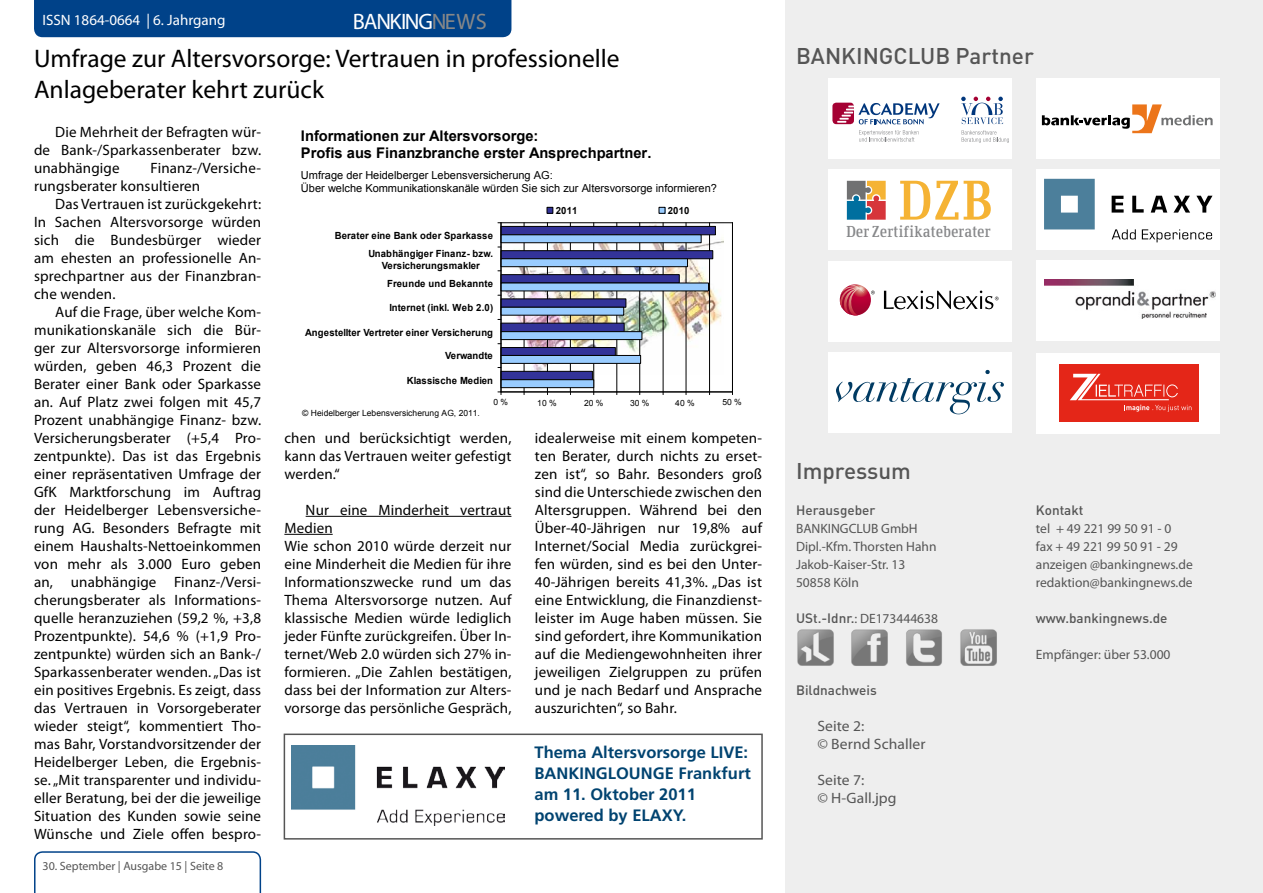
<style>
.page{position:relative;width:1263px;height:893px;background:#fff}
.page>*{position:absolute;margin:0;border:0;box-sizing:border-box;transform-origin:0 0}
.t1{font:54.6px "Communist";color:#f5b334}
.t2{font:25.5px/30.6px "Myriad Pro";color:#000}
.t3{font:500 22.5px "DIN";color:#555}
.t4{font:22.35px "Myriad Pro";letter-spacing:.025em;color:#fff}
.t5{font:700 16.5px/21px "Frutiger LT";color:#004370}
.t6{font:15.6px "Communist";letter-spacing:-.055em;color:#87888a}
.t7{font:15px/18px "Myriad Pro";letter-spacing:.01em;color:#000;text-align:justify}
.t8{font:15px/18px "Myriad Pro";letter-spacing:.005em;color:#555;scale:1.04 1}
.t9{font:15px "Myriad Pro";color:#fff}
.t10{font:700 14.7px/17.7px "Arial";color:#000}
.t11{font:13.5px/18px "Myriad Pro";color:#555}
.t12{font:500 13.5px "DIN";color:#555}
.t13{font:12px "Myriad Pro";color:#555}
.t14{font:10.95px/13.2px "Arial";letter-spacing:.005em;color:#000}
.t15{font:700 9.9px/17.9px "Arial";letter-spacing:.015em;color:#000;text-align:right}
.t16{font:8.55px "Arial";letter-spacing:-.005em;color:#000}
.s1{color:#888}
.s2{font-family:"DIN";font-weight:500}
</style>
<div class="page">
<div style="left:34px;top:0;width:477px;height:37px;background:#004289"></div>
<svg style="left:34px;top:851px;width:227px;height:42px"></svg>
<div style="left:785px;top:0;width:478px;height:893px;background:#eee"></div>
<img style="left:906px;top:629px;width:36px;height:37px">
<img style="left:797px;top:629px;width:37px;height:37px">
<img style="left:960px;top:629px;width:37px;height:37px">
<img style="left:851px;top:629px;width:37px;height:37px">
<hr style="left:306px;top:516px;width:205px;height:1px;background:#000">
<hr style="left:284px;top:534px;width:49px;height:1px;background:#000">
<div style="left:1037px;top:79px;width:183px;height:80px;background:#fff"></div>
<div style="left:828px;top:79px;width:183px;height:80px;background:#fff"></div>
<div style="left:832px;top:103px;width:22px;height:21px;background:#a50133;border-radius:4px"></div>
<svg style="left:837px;top:103px;width:103px;height:21px"></svg>
<svg style="left:859px;top:130px;width:59px;height:12px"></svg>
<svg style="left:962px;top:130px;width:47px;height:13px"></svg>
<svg style="left:961px;top:97px;width:42px;height:27px"></svg>
<svg style="left:1042px;top:104px;width:170px;height:29px"></svg>
<div style="left:828px;top:170px;width:183px;height:80px;background:#fff"></div>
<svg style="left:847px;top:181px;width:39px;height:39px;background:#917f76"></svg>
<div style="left:1036px;top:170px;width:184px;height:80px;background:#fff"></div>
<svg style="left:1111px;top:196px;width:12px;height:17px"></svg>
<svg style="left:1132px;top:196px;width:12px;height:17px"></svg>
<svg style="left:1151px;top:196px;width:16px;height:17px"></svg>
<svg style="left:1173px;top:196px;width:17px;height:17px"></svg>
<svg style="left:1196px;top:196px;width:16px;height:17px"></svg>
<svg style="left:1044px;top:179px;width:51px;height:50px;background:#618ea6"></svg>
<svg style="left:1112px;top:229px;width:24px;height:10px"></svg>
<svg style="left:1142px;top:229px;width:70px;height:13px"></svg>
<div style="left:828px;top:261px;width:183px;height:80px;background:#fff"></div>
<svg style="left:840px;top:284px;width:31px;height:31px"></svg>
<svg style="left:840px;top:285px;width:25px;height:30px"></svg>
<svg style="left:871px;top:291px;width:4px;height:3px"></svg>
<svg style="left:884px;top:291px;width:114px;height:18px"></svg>
<div style="left:1036px;top:261px;width:184px;height:80px;background:#fff"></div>
<img style="left:1045px;top:279px;width:170px;height:39px">
<div style="left:1036px;top:353px;width:184px;height:80px;background:#fff"></div>
<div style="left:1059px;top:364px;width:139px;height:58px;background:#e42618"></div>
<svg style="left:1070px;top:374px;width:121px;height:38px"></svg>
<div style="left:828px;top:352px;width:184px;height:81px;background:#fff"></div>
<svg style="left:836px;top:370px;width:168px;height:44px"></svg>
<img style="left:497px;top:206px;width:236px;height:189px">
<div style="left:284px;top:734px;width:479px;height:106px;border:2px solid #555"></div>
<img style="left:292px;top:745px;width:213px;height:81px">
<p class="t9" style="left:43px;top:11px;width:8px">ISSN</p>
<p class="t9" style="left:74px;top:11px;width:153px">1864-0664 | 6. Jahrgang</p>
<h3 class="t4" style="left:353px;top:7px;width:136px">banking<span class="s1">news</span></h3>
<h2 class="t2" style="left:34px;top:43px;width:587px">Umfrage zur Altersvorsorge: Vertrauen in professionelle<br>Anlageberater kehrt zurück</h2>
<p class="t7" style="left:34px;top:123px;width:229px;text-indent:21px">Die Mehrheit der Befragten wür&shy;de Bank-/Sparkassenberater bzw. unabhängige</p>
<p class="t10" style="left:301px;top:127px;width:352px">Informationen zur Altersvorsorge:<br>Profis aus Finanzbranche erster Ansprechpartner.</p>
<p class="t14" style="left:301px;top:168px;width:417px">Umfrage der Heidelberger Lebensversicherung AG:<br>Über welche Kommunikationskanäle würden Sie sich zur Altersvorsorge informieren?</p>
<p class="t7" style="left:34px;top:159px;width:229px;text-indent:117px">Finanz-/Versiche&shy;rungsberater konsultieren</p>
<p class="t7" style="left:34px;top:195px;width:229px;text-indent:21px">Das Vertrauen ist zurückgekehrt:<br>I n Sachen Altersvorsorge würden sich die Bundesbürger wieder am ehesten an professionelle An&shy;sprechpartner aus der Finanzbran&shy;che wenden.</p>
<p class="t7" style="left:34px;top:303px;width:229px;text-indent:21px">Auf die Frage, über welche Kom&shy;munikationskanäle sich die Bür&shy;ger zur Altersvorsorge informieren würden, geben 46,3 Prozent die Berater einer Bank oder Sparkasse an. Auf Platz zwei folgen mit 45,7<br>Prozent unabhängige Finanz- bzw.<br>Versicherungsberater (+5,4 Pro&shy;zentpunkte). Das ist das Ergebnis einer repräsentativen Umfrage der GfK Marktforschung im Auftrag der Heidelberger Lebensversiche&shy;rung AG. Besonders Befragte mit einem Haushalts-Nettoeinkommen von mehr als 3.000 Euro geben an, unabhängige Finanz-/Versi&shy;cherungsberater als I nformations&shy;quelle heranzuziehen (59,2 %, +3,8<br>Prozentpunkte). 54,6 % (+1,9 Pro&shy;zentpunkte) würden sich an Bank-/ Sparkassenberater wenden. „Das ist ein positives Ergebnis. Es zeigt, dass das Vertrauen in Vorsorgeberater wieder steigt“, kommentiert Tho&shy;mas Bahr, Vorstandvorsitzender der Heidelberger Leben, die Ergebnis&shy;se. „Mit transparenter und individu&shy;eller Beratung, bei der die jeweilige Situation des Kunden sowie seine Wünsche und Ziele offen bespro-</p>
<p class="t15" style="left:556px;top:202px;width:23px">2011</p>
<p class="t15" style="left:668px;top:202px;width:23px">2010</p>
<p class="t15" style="left:335px;top:227px;width:160px">Berater eine Bank oder Sparkasse<br>Unabhängiger Finanz- bzw.</p>
<p class="t15" style="left:387px;top:257px;width:107px;text-align:left;text-indent:-5px">Versicherungsmakler<br>Freunde und Bekannte</p>
<p class="t15" style="left:389px;top:299px;width:105px">Internet (inkl. Web 2.0)</p>
<p class="t15" style="left:305px;top:324px;width:190px">Angestellter Vertreter einer Versicherung</p>
<p class="t15" style="left:445px;top:347px;width:49px">Verwandte</p>
<p class="t15" style="left:407px;top:372px;width:88px">Klassische Medien</p>
<p class="t16" style="left:493px;top:397px;width:16px">0 %</p>
<p class="t16" style="left:537px;top:397px;width:21px">10 %</p>
<p class="t16" style="left:584px;top:397px;width:21px">20 %</p>
<p class="t16" style="left:630px;top:397px;width:21px">30 %</p>
<p class="t16" style="left:675px;top:397px;width:21px">40 %</p>
<p class="t16" style="left:722px;top:397px;width:21px">50 %</p>
<p class="t16" style="left:302px;top:407px;width:179px">© Heidelberger Lebensversicherung AG, 2011.</p>
<p class="t7" style="left:284px;top:429px;width:229px">chen und berücksichtigt werden, kann das Vertrauen weiter gefestigt werden.“</p>
<p class="t7" style="left:284px;top:501px;width:229px;text-align:left;text-indent:21px">Nur eine Minderheit vertraut<br>Medien<br>Wie schon 2010 würde derzeit nur eine Minderheit die Medien für ihre<br>I nformationszwecke rund um das<br>Thema Altersvorsorge nutzen. Auf klassische Medien würde lediglich jeder Fünfte zurückgreifen. Über I n&shy;ternet/Web 2.0 würden sich 27% in&shy;formieren. „Die Zahlen bestätigen, dass bei der I nformation zur Alters&shy;vorsorge das persönliche Gespräch,</p>
<p class="t7" style="left:535px;top:429px;width:229px">idealerweise mit einem kompeten&shy;ten Berater, durch nichts zu erset&shy;zen ist“, so Bahr. Besonders groß sind die Unterschiede zwischen den Altersgruppen. Während bei den Über-40-Jährigen nur 19,8% auf I nternet/Social Media zurückgrei&shy;fen würden, sind es bei den Unter-40-Jährigen bereits 41,3%. „Das ist eine Entwicklung, die Finanzdienst&shy;leister im Auge haben müssen. Sie sind gefordert, ihre Kommunikation auf die Mediengewohnheiten ihrer jeweiligen Zielgruppen zu prüfen und je nach Bedarf und Ansprache auszurichten“, so Bahr.</p>
<p class="t5" style="left:534px;top:742px;width:218px">Thema Altersvorsorge LIVE:<br>BANKINGLOUNGE Frankfurt am 11. Oktober 2011 powered by ELAXY.</p>
<p class="t13" style="left:43px;top:859px;width:182px">30. September | Ausgabe 15 | Seite 8</p>
<h3 class="t3" style="left:796px;top:41px;width:239px">BANKINGCLUB Partner</h3>
<h1 class="t1" style="left:896px;top:177px;width:99px">DZB</h1>
<p class="t6" style="left:846px;top:224px;width:147px">Der Zertifikateberater</p>
<h3 class="t3" style="left:796px;top:456px;width:116px">Impressum</h3>
<p class="t12" style="left:796px;top:501px;width:81px">Herausgeber</p>
<p class="t11" style="left:796px;top:519px;width:9px">BANKINGCL</p>
<p class="t11" style="left:796px;top:519px;width:142px;text-indent:66px">UB GmbH<br>Dipl.-Kfm. Thorsten Hahn<br>Jakob-Kaiser-Str. 13<br>50858 Köln</p>
<p class="t11" style="left:796px;top:609px;width:143px"><span class="s2">USt.-Idnr.</span>: DE173444638</p>
<p class="t12" style="left:796px;top:681px;width:82px">Bildnachweis</p>
<p class="t8" style="left:817px;top:717px;width:106px">Seite 2:<br>© Bernd Schaller</p>
<p class="t8" style="left:817px;top:771px;width:78px">Seite 7:<br>© H-Gall.jpg</p>
<p class="t12" style="left:1036px;top:501px;width:49px">Kontakt</p>
<p class="t11" style="left:1036px;top:519px;width:158px">tel + 49 221 99 50 91 - 0<br>fax + 49 221 99 50 91 - 29 anzeigen @bankingnews.de redaktion@bankingnews.de</p>
<p class="t12" style="left:1036px;top:609px;width:133px">www.bankingnews.de</p>
<p class="t11" style="left:1036px;top:645px;width:136px">Empfänger: über 53.000</p>
</div>
